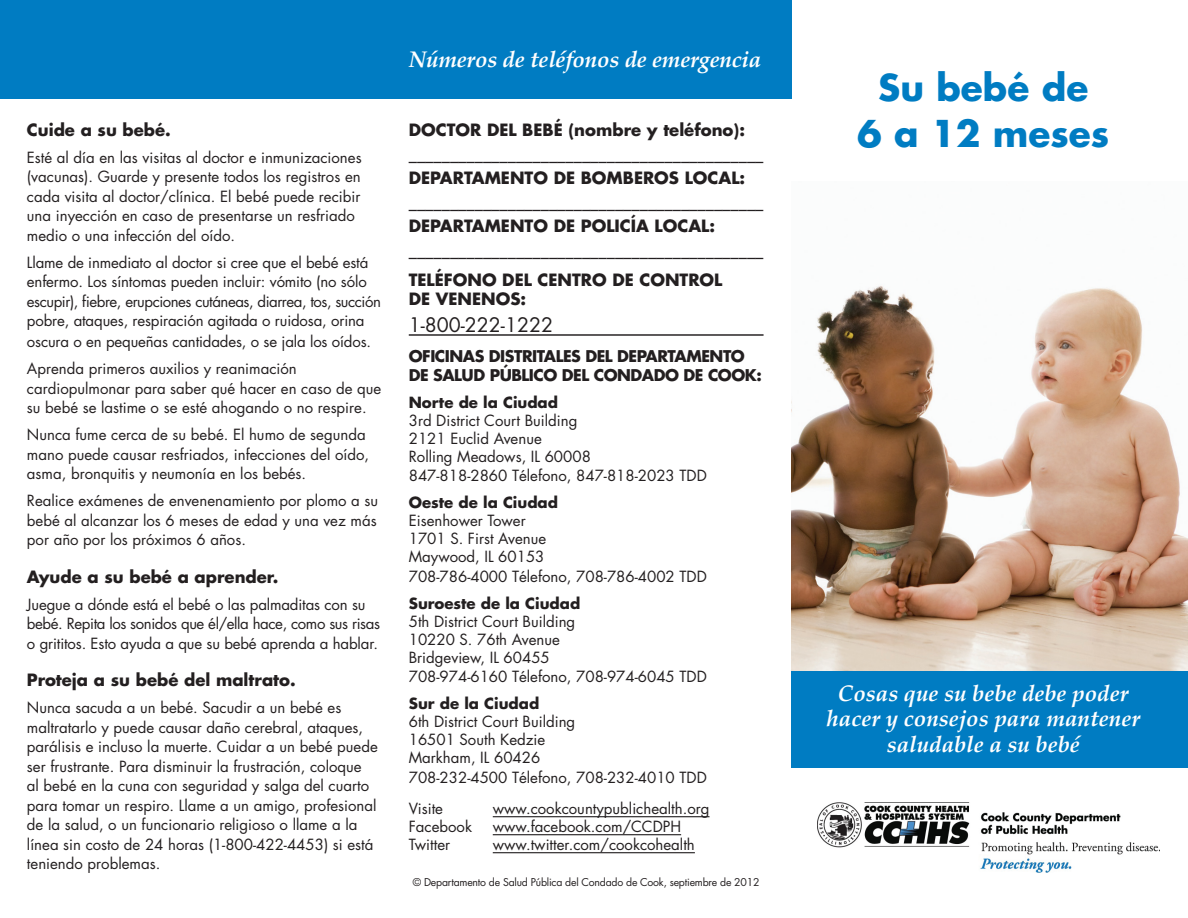
<style>
.page{position:relative;width:1188px;height:918px;background:#fff}
.page>*{position:absolute;margin:0;border:0;box-sizing:border-box;transform-origin:0 0}
.t1{font:700 36px/46.5px "Futura";color:#007cc2;text-align:center}
.t2{font:italic 700 22.5px/25.5px "Palatino Linotype";color:#fff;text-align:center}
.t3{font:19.5px "Futura";color:#231f20}
.t4{font:700 16.5px/19.5px "Futura";color:#231f20}
.t5{font:16.5px "Futura";color:#231f20}
.t6{font:700 15.75px/18.9px "Futura";letter-spacing:-.03em;color:#231f20}
.t7{font:15px/19.5px "Futura";color:#231f20}
.t8{font:700 15px "Futura";color:#231f20}
.t9{font:10.5px "Futura";letter-spacing:-.02em;color:#231f20}
</style>
<div class="page">
<div style="left:792px;top:670px;width:396px;height:98px;background:#007cc2"></div>
<div style="left:0;top:0;width:792px;height:99px;background:#007cc2"></div>
<img style="left:792px;top:285px;width:396px;height:385px">
<img style="left:817px;top:802px;width:342px;height:71px">
<hr style="left:409px;top:334px;width:355px;height:2px;background:#231f20">
<hr style="left:493px;top:816px;width:217px;height:1px;background:#231f20">
<hr style="left:493px;top:834px;width:188px;height:1px;background:#231f20">
<hr style="left:493px;top:852px;width:202px;height:1px;background:#231f20">
<p class="t4" style="left:27px;top:120px;width:145px">Cuide a su bebé.</p>
<p class="t7" style="left:27px;top:147px;width:336px">Esté al día en las visitas al doctor e inmunizaciones (vacunas). Guarde y presente todos los registros en cada visita al doctor/clínica. El bebé puede recibir una inyección en caso de presentarse un resfriado medio o una infección del oído.</p>
<p class="t7" style="left:27px;top:252px;width:355px">Llame de inmediato al doctor si cree que el bebé está enfermo. Los síntomas pueden incluir: vómito (no sólo escupir), fiebre, erupciones cutáneas, diarrea, tos, succión pobre, ataques, respiración agitada o ruidosa, orina</p>
<p class="t7" style="left:27px;top:328px;width:346px;line-height:27px">oscura o en pequeñas cantidades, o se jala los oídos.<br>Aprenda primeros auxilios y reanimación</p>
<p class="t7" style="left:27px;top:378px;width:356px">cardiopulmonar para saber qué hacer en caso de que su bebé se lastime o se esté ahogando o no respire.</p>
<p class="t7" style="left:27px;top:425px;width:344px">Nunca fume cerca de su bebé. El humo de segunda mano puede causar resfriados, infecciones del oído, asma, bronquitis y neumonía en los bebés.</p>
<p class="t7" style="left:27px;top:491px;width:353px;text-align:justify">Realice exámenes de envenenamiento por plomo a su bebé al alcanzar los 6 meses de edad y una vez más por año por los próximos 6 años.</p>
<p class="t4" style="left:27px;top:567px;width:253px">Ayude a su bebé a aprender.</p>
<p class="t7" style="left:27px;top:594px;width:355px">Juegue a dónde está el bebé o las palmaditas con su bebé. Repita los sonidos que él/ella hace, como sus risas o grititos. Esto ayuda a que su bebé aprenda a hablar.</p>
<p class="t4" style="left:27px;top:670px;width:270px">Proteja a su bebé del maltrato.</p>
<p class="t7" style="left:27px;top:698px;width:352px">Nunca sacuda a un bebé. Sacudir a un bebé es maltratarlo y puede causar daño cerebral, ataques, parálisis e incluso la muerte. Cuidar a un bebé puede ser frustrante. Para disminuir la frustración, coloque<br>al bebé en la cuna con seguridad y salga del cuarto para tomar un respiro. Llame a un amigo, profesional de la salud, o un funcionario religioso o llame a la línea sin costo de 24 horas (1-800-422-4453) si está teniendo problemas.</p>
<h2 class="t2" style="left:409px;top:45px;width:354px">Números de teléfonos de emergencia</h2>
<p class="t4" style="left:409px;top:119px;width:338px">DOCTOR DEL BEBÉ (nombre y teléfono):</p>
<p class="t5" style="left:409px;top:142px;width:356px">___________________________________________</p>
<p class="t4" style="left:409px;top:167px;width:338px">DEPARTAMENTO DE BOMBEROS LOCAL:</p>
<p class="t5" style="left:409px;top:190px;width:356px">___________________________________________</p>
<p class="t4" style="left:409px;top:215px;width:308px">DEPARTAMENTO DE POLICÍA LOCAL:</p>
<p class="t5" style="left:409px;top:238px;width:356px">___________________________________________</p>
<p class="t4" style="left:409px;top:269px;width:315px">TELÉFONO DEL CENTRO DE CONTROL<br>DE VENENOS:</p>
<h3 class="t3" style="left:409px;top:311px;width:146px">1-800-222-1222</h3>
<p class="t6" style="left:409px;top:346px;width:355px">OFICINAS DISTRITALES DEL DEPARTAMENTO<br>DE SALUD PÚBLICO DEL CONDADO DE COOK:</p>
<p class="t8" style="left:409px;top:392px;width:151px">Norte de la Ciudad</p>
<p class="t7" style="left:409px;top:411px;width:184px;line-height:18px">3rd District Court Building<br>2121 Euclid Avenue<br>Rolling Meadows, IL 60008</p>
<p class="t7" style="left:409px;top:466px;width:300px">847-818-2860 Télefono, 847-818-2023 TDD</p>
<p class="t8" style="left:409px;top:492px;width:151px">Oeste de la Ciudad</p>
<p class="t7" style="left:409px;top:512px;width:139px;line-height:18px">Eisenhower Tower<br>1701 S. First Avenue<br>Maywood, IL 60153</p>
<p class="t7" style="left:409px;top:566px;width:300px">708-786-4000 Télefono, 708-786-4002 TDD</p>
<p class="t8" style="left:409px;top:593px;width:173px">Suroeste de la Ciudad</p>
<p class="t7" style="left:409px;top:612px;width:168px;line-height:18px">5th District Court Building<br>10220 S. 76th Avenue<br>Bridgeview, IL 60455</p>
<p class="t7" style="left:409px;top:667px;width:300px">708-974-6160 Télefono, 708-974-6045 TDD</p>
<p class="t8" style="left:409px;top:693px;width:132px">Sur de la Ciudad</p>
<p class="t7" style="left:409px;top:713px;width:168px;line-height:18px">6th District Court Building<br>16501 South Kedzie<br>Markham, IL 60426</p>
<p class="t7" style="left:409px;top:761px;width:300px;line-height:31.5px">708-232-4500 Télefono, 708-232-4010 TDD<br>Visite</p>
<p class="t7" style="left:493px;top:799px;width:218px">www.cookcountypublichealth.org</p>
<p class="t7" style="left:409px;top:817px;width:65px">Facebook</p>
<p class="t7" style="left:493px;top:817px;width:190px">www.facebook.com/CCDPH</p>
<p class="t7" style="left:409px;top:835px;width:43px">Twitter</p>
<p class="t7" style="left:493px;top:835px;width:204px">www.twitter.com/cookcohealth</p>
<p class="t9" style="left:413px;top:875px;width:348px">© Departamento de Salud Pública del Condado de Cook, septiembre de 2012</p>
<h1 class="t1" style="left:857px;top:63px;width:254px">Su bebé de<br>6 a 12 meses</h1>
<h2 class="t2" style="left:826px;top:679px;width:315px">Cosas que su bebe debe poder hacer y consejos para mantener saludable a su bebé</h2>
</div>
